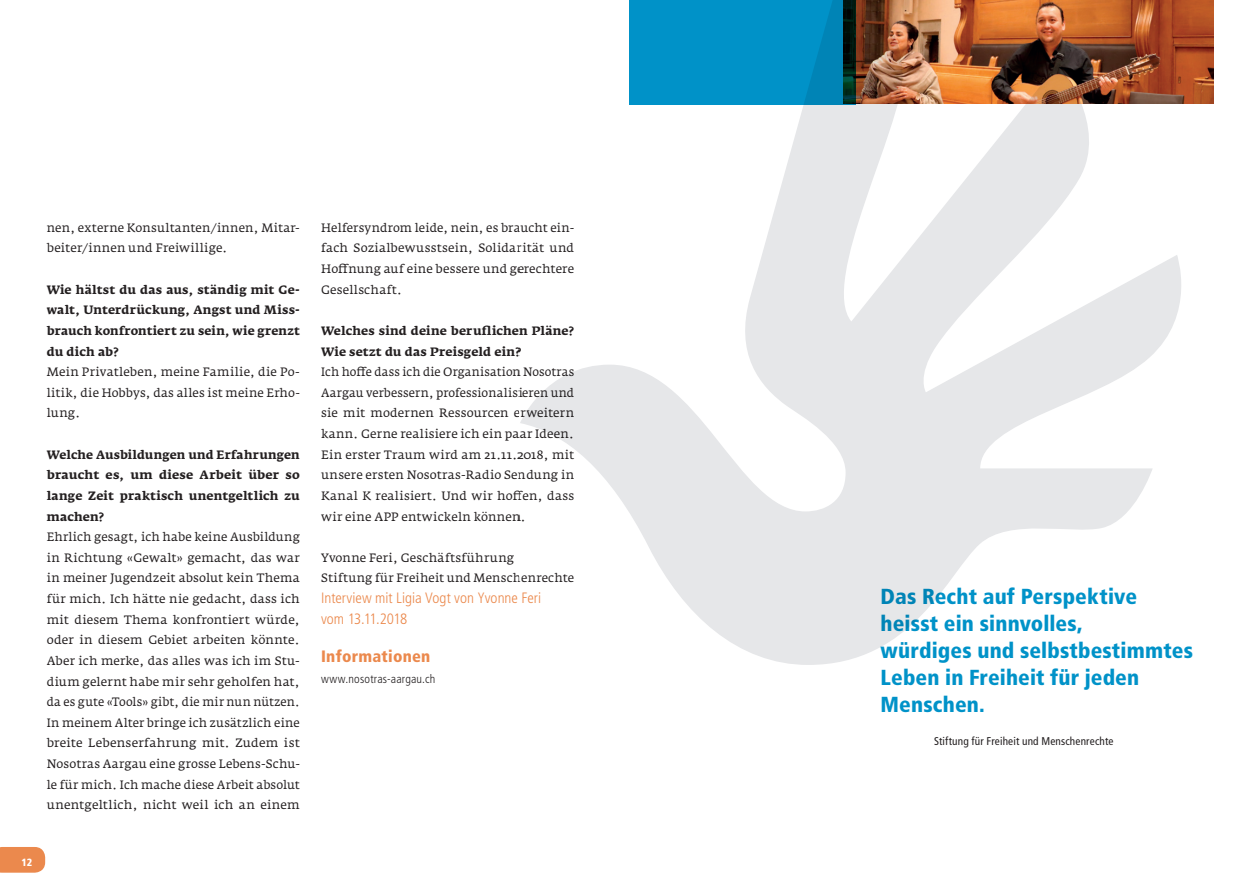
<style>
.page{position:relative;width:1259px;height:893px;background:#fff}
.page>*{position:absolute;margin:0;border:0;box-sizing:border-box;transform-origin:0 0}
.t1{font:900 condensed 21.75px/27px "Frutiger LT Std";letter-spacing:.005em;color:#0092c8}
.t2{font:900 condensed 16.5px "Frutiger LT Std";letter-spacing:.015em;color:#eb894d}
.t3{font:300 condensed 15px/20.7px "Frutiger LT Std";color:#eb894d}
.t4{font:12px/20.7px "Fedra Serif A";letter-spacing:.01em;color:#231f20;text-align:justify}
.t5{font:12px/20.7px "Fedra Serif A";letter-spacing:.01em;color:#231f20;text-align:justify;scale:.95 1}
.t6{font:700 12px/20.7px "Fedra Serif A";letter-spacing:.015em;color:#231f20;text-align:justify}
.t7{font:300 condensed 12px "Frutiger LT Std";letter-spacing:.015em;color:#231f20}
.t8{font:condensed 11.25px "Frutiger LT Std";letter-spacing:.015em;color:#231f20}
.t9{font:900 condensed 10.5px "Frutiger LT Std";color:#fff}
</style>
<div class="page">
<svg style="left:0;top:847px;width:45px;height:26px"></svg>
<img style="left:1182px;top:0;width:31px;height:104px">
<svg style="left:520px;top:0;width:662px;height:665px"></svg>
<p class="t4" style="left:47px;top:217px;width:254px">nen, externe Konsultanten/innen, Mitar&shy;beiter/innen und Freiwillige.</p>
<p class="t6" style="left:47px;top:279px;width:255px">Wie hältst du das aus, ständig mit Ge&shy;walt, Unterdrückung, Angst und Miss&shy;brauch konfrontiert zu sein, wie grenzt du dich ab?</p>
<p class="t4" style="left:47px;top:362px;width:254px">Mein Privatleben, meine Familie, die Po&shy;litik, die Hobbys, das alles ist meine Erho&shy;lung.</p>
<p class="t6" style="left:47px;top:444px;width:254px">Welche Ausbildungen und Erfahrungen braucht es, um diese Arbeit über so lange Zeit praktisch unentgeltlich zu machen?</p>
<p class="t4" style="left:47px;top:527px;width:255px">Ehrlich gesagt, ich habe keine Ausbildung in Richtung «Gewalt» gemacht, das war in meiner Jugendzeit absolut kein Thema für mich. Ich hätte nie gedacht, dass ich mit diesem Thema konfrontiert würde, oder in diesem Gebiet arbeiten könnte.<br>Aber ich merke, das alles was ich im Stu&shy;dium gelernt habe mir sehr geholfen hat, da es gute «Tools» gibt, die mir nun nützen.<br>In meinem Alter bringe ich zusätzlich eine breite Lebenserfahrung mit. Zudem ist Nosotras Aargau eine grosse Lebens-Schu&shy;le für mich. Ich mache diese Arbeit absolut unentgeltlich, nicht weil ich an einem</p>
<p class="t9" style="left:22px;top:856px;width:12px">12</p>
<p class="t4" style="left:321px;top:217px;width:254px">Helfersyndrom leide, nein, es braucht ein&shy;fach Sozialbewusstsein, Solidarität und Hoffnung auf eine bessere und gerechtere Gesellschaft.</p>
<p class="t6" style="left:321px;top:320px;width:254px">Welches sind deine beruflichen Pläne?<br>Wie setzt du das Preisgeld ein?</p>
<p class="t5" style="left:321px;top:362px;width:268px">Ich hoffe dass ich die Organisation Nosotras Aargau verbessern, professionalisieren und sie mit modernen Ressourcen erweitern kann. Gerne realisiere ich ein paar Ideen.<br>Ein erster Traum wird am 21.11.2018, mit unsere ersten Nosotras-Radio Sendung in Kanal K realisiert. Und wir hoffen, dass wir eine APP entwickeln können.</p>
<p class="t4" style="left:321px;top:547px;width:254px">Yvonne Feri, Geschäftsführung<br>Stiftung für Freiheit und Menschenrechte</p>
<p class="t3" style="left:321px;top:588px;width:222px">Interview mit Ligia Vogt von Yvonne Feri vom 13.11.2018</p>
<h2 class="t2" style="left:321px;top:647px;width:111px">Informationen</h2>
<p class="t7" style="left:321px;top:672px;width:116px">www.nosotras-aargau.ch</p>
<h1 class="t1" style="left:880px;top:583px;width:314px">Das Recht auf Perspektive heisst ein sinnvolles,<br>würdiges und selbstbestimmtes<br>Leben in Freiheit für jeden<br>Menschen.</h1>
<p class="t8" style="left:934px;top:734px;width:181px">Stiftung für Freiheit und Menschenrechte</p>
</div>
